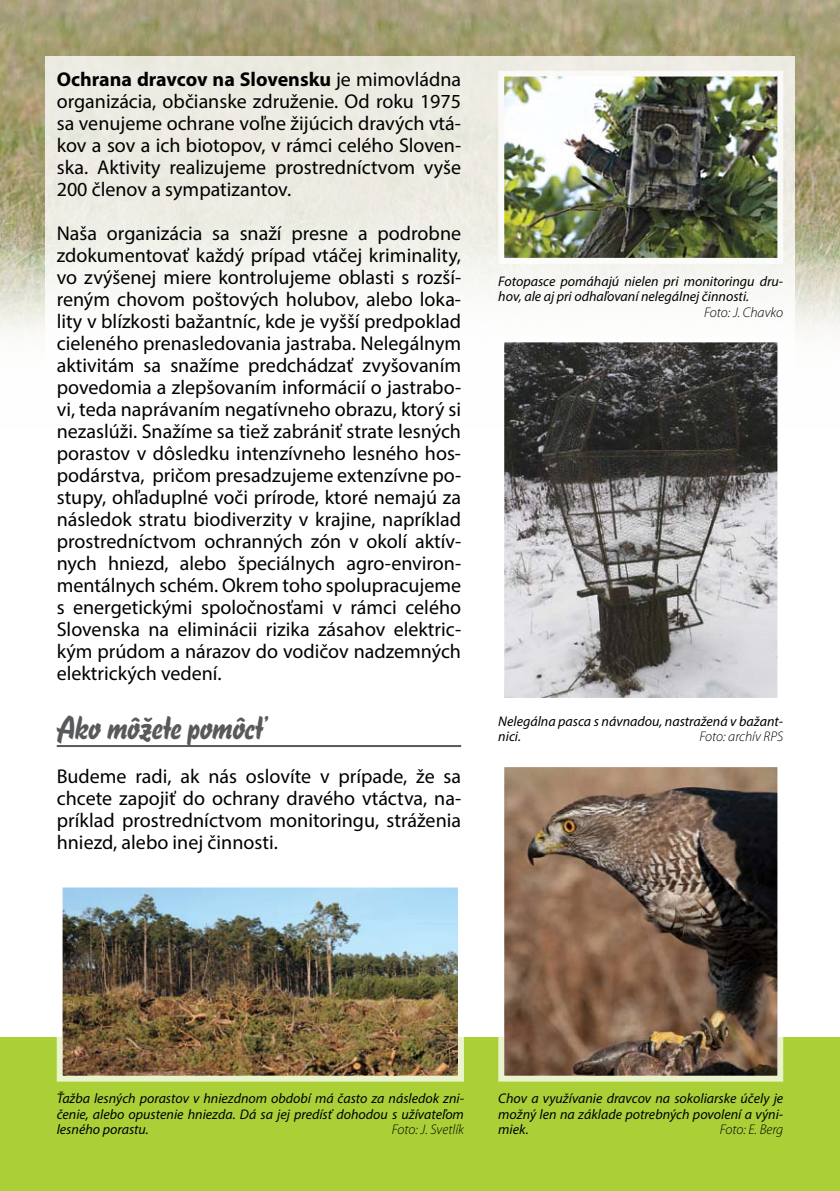
<style>
.page{position:relative;width:840px;height:1191px;background:#fff}
.page>*{position:absolute;margin:0;border:0;box-sizing:border-box;transform-origin:0 0}
.t1{font:34px "Blizzard DOT";color:#58595b}
.t2{font:20px/22px "Myriad Pro";color:#000;text-align:justify}
.t3{font:italic 14px/15.4px "Myriad Pro";color:#000}
.t4{font:italic 300 14px "Myriad Pro";color:#000}
.s1{font-weight:700}
</style>
<div class="page">
<img style="left:0;top:0;width:839px;height:335px">
<div style="left:45px;top:57px;width:749px;height:944px;background:linear-gradient(to bottom,#f1efe9,#fff)"></div>
<div style="left:0;top:1037px;width:839px;height:154px;background:#abd037"></div>
<hr style="left:57px;top:745px;width:404px;height:2px;background:#58595b">
<img style="left:496px;top:69px;width:288px;height:197px">
<svg style="left:496px;top:759px;width:288px;height:323px;background:#826c5b"></svg>
<img style="left:55px;top:879px;width:410px;height:203px">
<svg style="left:496px;top:334px;width:288px;height:372px;background:#8a8988"></svg>
<p class="t2" style="left:57px;top:68px;width:405px"><span class="s1">Ochrana dravcov na Slovensku</span> je mimovládna organizácia, občianske združenie. Od roku 1975 sa venujeme ochrane voľne žijúcich dravých vtá&shy;kov a sov a ich biotopov, v rámci celého Sloven&shy;ska. Aktivity realizujeme prostredníctvom vyše 200 členov a sympatizantov.</p>
<p class="t2" style="left:57px;top:222px;width:405px">Naša organizácia sa snaží presne a podrobne zdokumentovať každý prípad vtáčej kriminality, vo zvýšenej miere kontrolujeme oblasti s rozší&shy;reným chovom poštových holubov, alebo loka&shy;lity v blízkosti bažantníc, kde je vyšší predpoklad cieleného prenasledovania jastraba. Nelegálnym aktivitám sa snažíme predchádzať zvyšovaním povedomia a zlepšovaním informácií o jastrabo&shy;vi, teda naprávaním negatívneho obrazu, ktorý si nezaslúži. Snažíme sa tiež zabrániť strate lesných porastov v dôsledku intenzívneho lesného hos&shy;podárstva, pričom presadzujeme extenzívne po&shy;stupy, ohľaduplné voči prírode, ktoré nemajú za následok stratu biodiverzity v krajine, napríklad prostredníctvom ochranných zón v okolí aktív&shy;nych hniezd, alebo špeciálnych agro-environ&shy;mentálnych schém. Okrem toho spolupracujeme s energetickými spoločnosťami v rámci celého Slovenska na eliminácii rizika zásahov elektric&shy;kým prúdom a nárazov do vodičov nadzemných elektrických vedení.</p>
<h1 class="t1" style="left:57px;top:709px;width:210px">Ako môžete pomôcť</h1>
<p class="t2" style="left:57px;top:765px;width:405px">Budeme radi, ak nás oslovíte v prípade, že sa chcete zapojiť do ochrany dravého vtáctva, na&shy;príklad prostredníctvom monitoringu, stráženia hniezd, alebo inej činnosti.</p>
<p class="t3" style="left:498px;top:273px;width:286px">Fotopasce pomáhajú nielen pri monitoringu dru&shy;hov, ale aj pri odhaľovaní nelegálnej činnosti.</p>
<p class="t4" style="left:703px;top:303px;width:80px">Foto: J. Chavko</p>
<p class="t3" style="left:498px;top:713px;width:286px">Nelegálna pasca s návnadou, nastražená v bažant&shy;nici.</p>
<p class="t4" style="left:699px;top:728px;width:85px">Foto: archív RPS</p>
<p class="t3" style="left:57px;top:1090px;width:408px;text-align:justify">Ťažba lesných porastov v hniezdnom období má často za následok zni&shy;čenie, alebo opustenie hniezda. Dá sa jej predísť dohodou s užívateľom lesného porastu.</p>
<p class="t4" style="left:391px;top:1121px;width:74px">Foto: J. Svetlík</p>
<p class="t3" style="left:498px;top:1090px;width:286px;text-align:justify">Chov a využívanie dravcov na sokoliarske účely je možný len na základe potrebných povolení a výni&shy;miek.</p>
<p class="t4" style="left:719px;top:1121px;width:65px">Foto: E. Berg</p>
</div>
